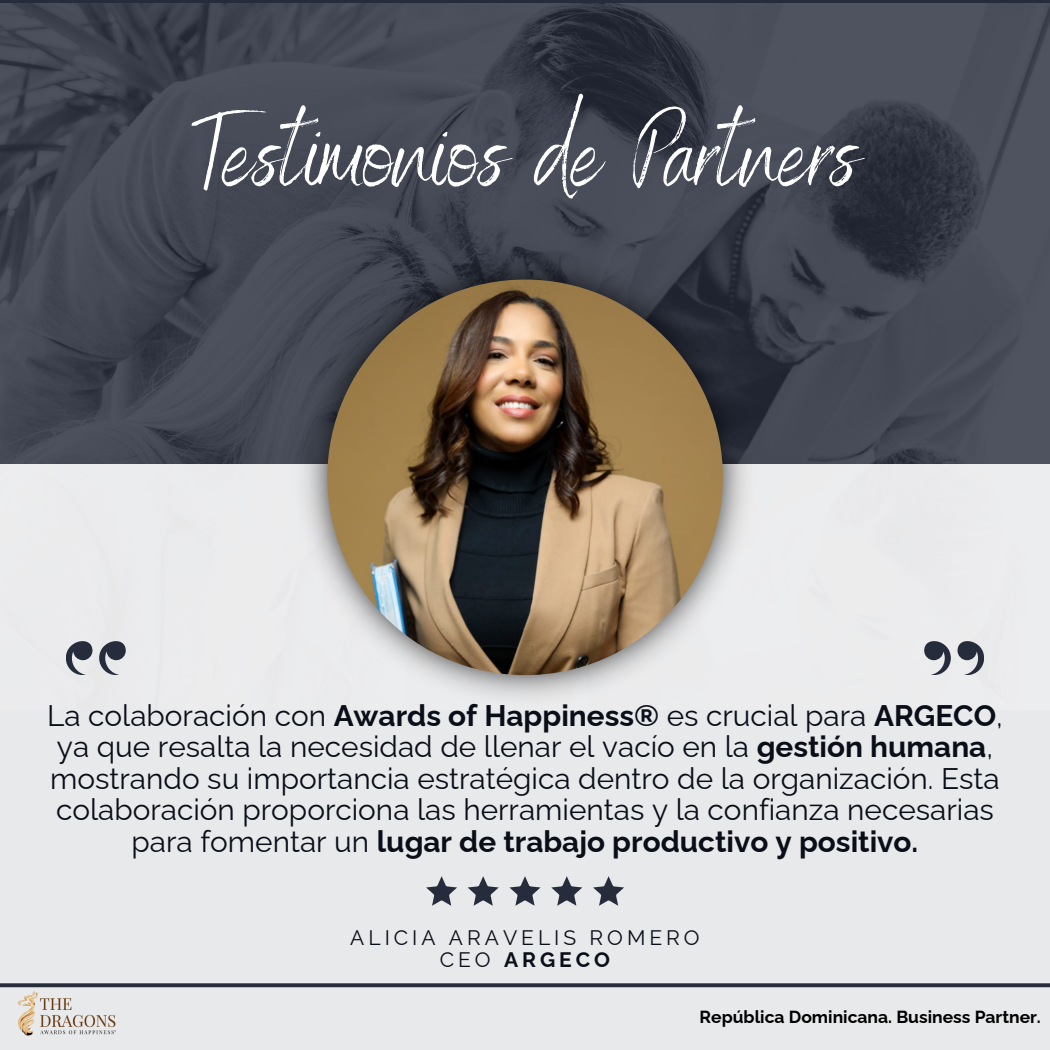
<style>
.page{position:relative;width:1050px;height:1050px;background:#fff}
.page>*{position:absolute;margin:0;border:0;box-sizing:border-box;transform-origin:0 0}
.t1{font:105px "Benedict";color:#fff}
.t2{font:29.75px/31.5px "Raleway";color:#0a0e18;text-align:center}
.t3{font:21px/22.3px "Raleway";letter-spacing:.19em;color:#0a0e18;text-align:center}
.t4{font:700 17.5px "Raleway";color:#000}
.s1{font-weight:700}
</style>
<div class="page">
<img style="left:0;top:4px;width:1050px;height:461px">
<div style="left:0;top:465px;width:1050px;height:585px;background:#e8e9eb"></div>
<img style="left:293px;top:246px;width:464px;height:450px">
<img style="left:327px;top:280px;width:396px;height:395px;border-radius:50%">
<svg style="left:426px;top:876px;width:31px;height:30px"></svg>
<svg style="left:468px;top:876px;width:30px;height:30px"></svg>
<svg style="left:509px;top:876px;width:31px;height:30px"></svg>
<svg style="left:551px;top:876px;width:31px;height:30px"></svg>
<svg style="left:593px;top:876px;width:31px;height:30px"></svg>
<svg style="left:924px;top:641px;width:60px;height:34px"></svg>
<svg style="left:66px;top:641px;width:60px;height:34px"></svg>
<svg style="left:0;top:983px;width:1050px;height:4px;background:#343a48"></svg>
<img style="left:17px;top:991px;width:99px;height:45px">
<h2 class="t1" style="left:192px;top:86px;width:668px">Testimonios de Partners</h2>
<p class="t2" style="left:47px;top:700px;width:957px">La colaboración con <span class="s1">Awards of Happiness®</span> es crucial para <span class="s1">ARGECO</span>, ya que resalta la necesidad de llenar el vacío en la <span class="s1">gestión humana</span>, mostrando su importancia estratégica dentro de la organización. Esta colaboración proporciona las herramientas y la confianza necesarias para fomentar un <span class="s1">lugar de trabajo productivo y positivo.</span></p>
<p class="t3" style="left:350px;top:926px;width:351px">ALICIA ARAVELIS ROMERO<br>CEO <span class="s1">ARGECO</span></p>
<p class="t4" style="left:700px;top:1007px;width:343px">República Dominicana. Business Partner.</p>
</div>
